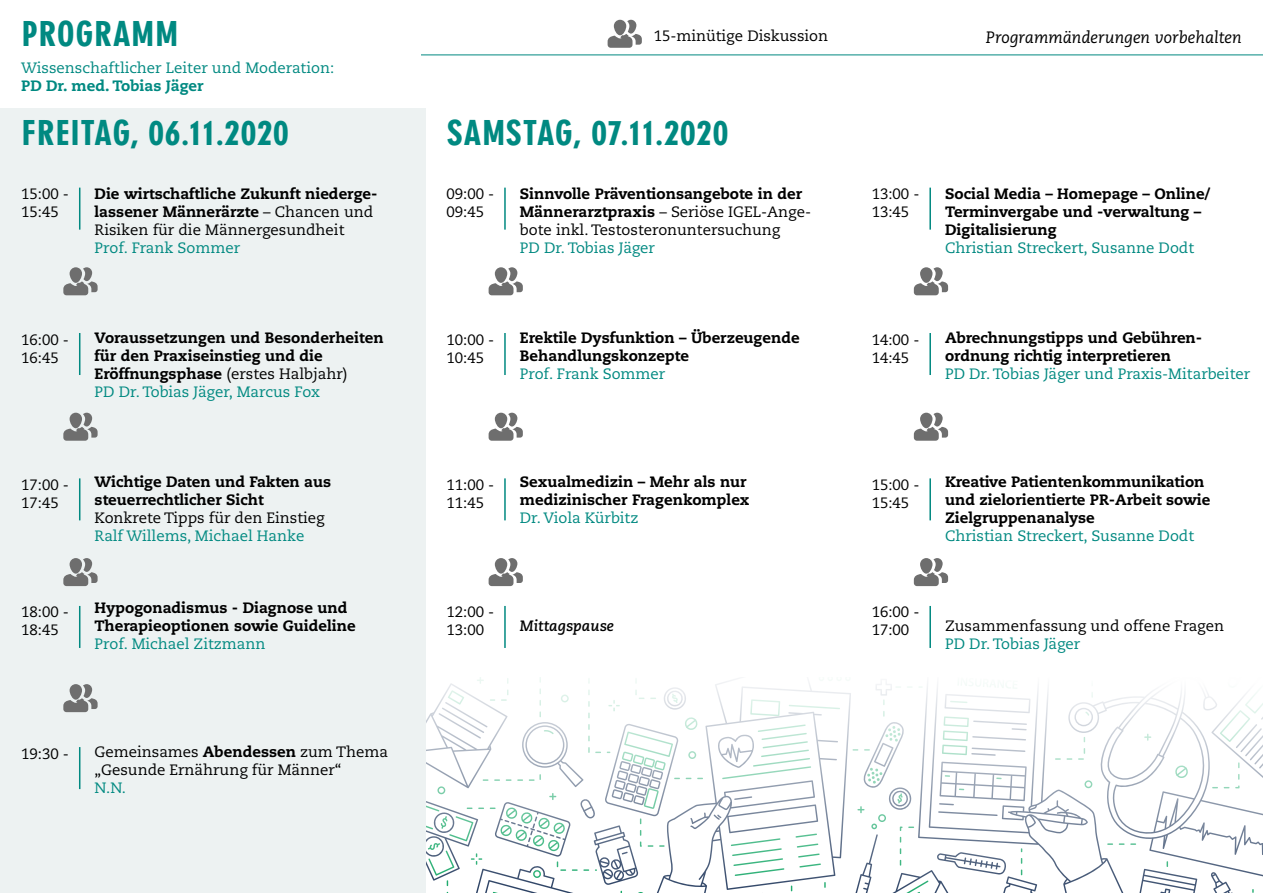
<style>
.page{position:relative;width:1263px;height:893px;background:#fff}
.page>*{position:absolute;margin:0;border:0;box-sizing:border-box;transform-origin:0 0}
.t1{font:37.5px "Neuzeit Grotesk TOT Bla Ext Con";color:#008981}
.t2{font:italic 16.5px "Caecilia LT Std";color:#000}
.t3{font:800 15px/18px "Caecilia LT Std";color:#000}
.t4{font:15px/18px "Caecilia LT Std";color:#000}
.t5{font:15px "Caecilia LT Std";color:#008981}
.t6{font:800 15px "Caecilia LT Std";color:#008981}
.t7{font:italic 700 15px "Caecilia LT Std";color:#000}
.s1{font-weight:800}
.s2{font-weight:400}
.s3{font-weight:400;color:#008981}
</style>
<div class="page">
<svg style="left:1037px;top:690px;width:18px;height:175px"></svg>
<svg style="left:425px;top:677px;width:612px;height:216px"></svg>
<svg style="left:1055px;top:690px;width:208px;height:203px"></svg>
<div style="left:0;top:108px;width:425px;height:785px;background:#edf2f2"></div>
<svg style="left:63px;top:267px;width:35px;height:28px"></svg>
<hr style="left:79px;top:188px;width:1px;height:42px;background:#008981">
<svg style="left:608px;top:20px;width:34px;height:28px"></svg>
<hr style="left:79px;top:333px;width:1px;height:42px;background:#008981">
<svg style="left:63px;top:413px;width:35px;height:28px"></svg>
<hr style="left:79px;top:478px;width:1px;height:42px;background:#008981">
<hr style="left:79px;top:606px;width:1px;height:42px;background:#008981">
<svg style="left:63px;top:558px;width:35px;height:28px"></svg>
<svg style="left:63px;top:684px;width:35px;height:28px"></svg>
<svg style="left:489px;top:267px;width:34px;height:28px"></svg>
<hr style="left:504px;top:188px;width:2px;height:42px;background:#008981">
<hr style="left:504px;top:333px;width:2px;height:42px;background:#008981">
<svg style="left:489px;top:413px;width:34px;height:28px"></svg>
<hr style="left:504px;top:478px;width:2px;height:42px;background:#008981">
<hr style="left:504px;top:606px;width:2px;height:42px;background:#008981">
<svg style="left:489px;top:558px;width:34px;height:28px"></svg>
<svg style="left:914px;top:267px;width:34px;height:28px"></svg>
<hr style="left:929px;top:188px;width:2px;height:42px;background:#008981">
<hr style="left:929px;top:333px;width:2px;height:42px;background:#008981">
<svg style="left:914px;top:413px;width:34px;height:28px"></svg>
<hr style="left:929px;top:478px;width:2px;height:42px;background:#008981">
<hr style="left:929px;top:606px;width:2px;height:42px;background:#008981">
<svg style="left:914px;top:558px;width:34px;height:28px"></svg>
<hr style="left:79px;top:747px;width:1px;height:42px;background:#008981">
<hr style="left:421px;top:55px;width:842px;height:1px;background:#008981">
<h1 class="t1" style="left:22px;top:14px;width:159px">PROGRAMM</h1>
<p class="t4" style="left:654px;top:28px;width:176px">15-minütige Diskussion</p>
<p class="t2" style="left:986px;top:27px;width:257px">Programmänderungen vorbehalten</p>
<p class="t5" style="left:21px;top:59px;width:314px">Wissenschaftlicher Leiter und Moderation:</p>
<p class="t6" style="left:21px;top:77px;width:184px">PD Dr. med. Tobias Jäger</p>
<h1 class="t1" style="left:22px;top:112px;width:269px">FREITAG, 06.11.2020</h1>
<h1 class="t1" style="left:447px;top:112px;width:283px">SAMSTAG, 07.11.2020</h1>
<p class="t4" style="left:520px;top:185px;width:293px"><span class="s1">Sinnvolle Präventionsangebote in der<br>Männerarztpraxis</span> – Seriöse IGEL-Ange&shy;bote inkl. Testosteronuntersuchung</p>
<p class="t5" style="left:520px;top:239px;width:137px">PD Dr. Tobias Jäger</p>
<p class="t3" style="left:95px;top:185px;width:284px">Die wirtschaftliche Zukunft niederge&shy;lassener Männerärzte <span class="s2">– Chancen und<br>Risiken für die Männergesundheit</span></p>
<p class="t5" style="left:95px;top:239px;width:147px">Prof. Frank Sommer</p>
<p class="t4" style="left:21px;top:185px;width:49px">15:00 -<br>15:45</p>
<p class="t4" style="left:446px;top:185px;width:49px">09:00 -<br>09:45</p>
<p class="t4" style="left:872px;top:185px;width:49px">13:00 -<br>13:45</p>
<p class="t3" style="left:945px;top:185px;width:266px">Social Media – Homepage – Online/<br>Terminvergabe und -verwaltung –<br>Digitalisierung</p>
<p class="t5" style="left:945px;top:239px;width:251px">Christian Streckert, Susanne Dodt</p>
<p class="t4" style="left:21px;top:331px;width:49px">16:00 -<br>16:45</p>
<p class="t3" style="left:95px;top:329px;width:291px">Voraussetzungen und Besonderheiten für den Praxiseinstieg und die Eröffnungsphase <span class="s2">(erstes Halbjahr)<br></span><span class="s3">PD Dr. Tobias Jäger, Marcus Fox</span></p>
<p class="t4" style="left:446px;top:331px;width:49px">10:00 -<br>10:45</p>
<p class="t3" style="left:520px;top:329px;width:281px">Erektile Dysfunktion – Überzeugende<br>Behandlungskonzepte</p>
<p class="t5" style="left:520px;top:365px;width:147px">Prof. Frank Sommer</p>
<p class="t4" style="left:872px;top:331px;width:49px">14:00 -<br>14:45</p>
<p class="t3" style="left:945px;top:329px;width:259px">Abrechnungstipps und Gebühren&shy;ordnung richtig interpretieren</p>
<p class="t5" style="left:945px;top:365px;width:307px">PD Dr. Tobias Jäger und Praxis-Mitarbeiter</p>
<p class="t4" style="left:21px;top:476px;width:49px">17:00 -<br>17:45</p>
<p class="t3" style="left:95px;top:473px;width:238px">Wichtige Daten und Fakten aus steuerrechtlicher Sicht</p>
<p class="t4" style="left:95px;top:509px;width:231px">Konkrete Tipps für den Einstieg</p>
<p class="t5" style="left:95px;top:527px;width:211px">Ralf Willems, Michael Hanke</p>
<p class="t4" style="left:446px;top:476px;width:49px">11:00 -<br>11:45</p>
<p class="t3" style="left:520px;top:473px;width:231px">Sexualmedizin – Mehr als nur medizinischer Fragenkomplex</p>
<p class="t5" style="left:520px;top:509px;width:120px">Dr. Viola Kürbitz</p>
<p class="t4" style="left:872px;top:476px;width:49px">15:00 -<br>15:45</p>
<p class="t3" style="left:945px;top:473px;width:267px">Kreative Patientenkommunikation und zielorientierte PR-Arbeit sowie<br>Zielgruppenanalyse</p>
<p class="t5" style="left:945px;top:527px;width:251px">Christian Streckert, Susanne Dodt</p>
<p class="t4" style="left:21px;top:604px;width:49px">18:00 -<br>18:45</p>
<p class="t3" style="left:95px;top:599px;width:263px">Hypogonadismus - Diagnose und<br>Therapieoptionen sowie Guideline</p>
<p class="t5" style="left:95px;top:635px;width:172px">Prof. Michael Zitzmann</p>
<p class="t4" style="left:446px;top:604px;width:49px">12:00 -<br>13:00</p>
<p class="t7" style="left:520px;top:617px;width:95px">Mittagspause</p>
<p class="t4" style="left:872px;top:604px;width:49px">16:00 -<br>17:00</p>
<p class="t4" style="left:945px;top:617px;width:280px">Zusammenfassung und offene Fragen</p>
<p class="t5" style="left:945px;top:635px;width:137px">PD Dr. Tobias Jäger</p>
<p class="t4" style="left:21px;top:745px;width:49px">19:30 -</p>
<p class="t4" style="left:95px;top:743px;width:295px">Gemeinsames <span class="s1">Abendessen</span> zum Thema „Gesunde Ernährung für Männer“</p>
<p class="t5" style="left:95px;top:779px;width:33px">N.N.</p>
</div>
